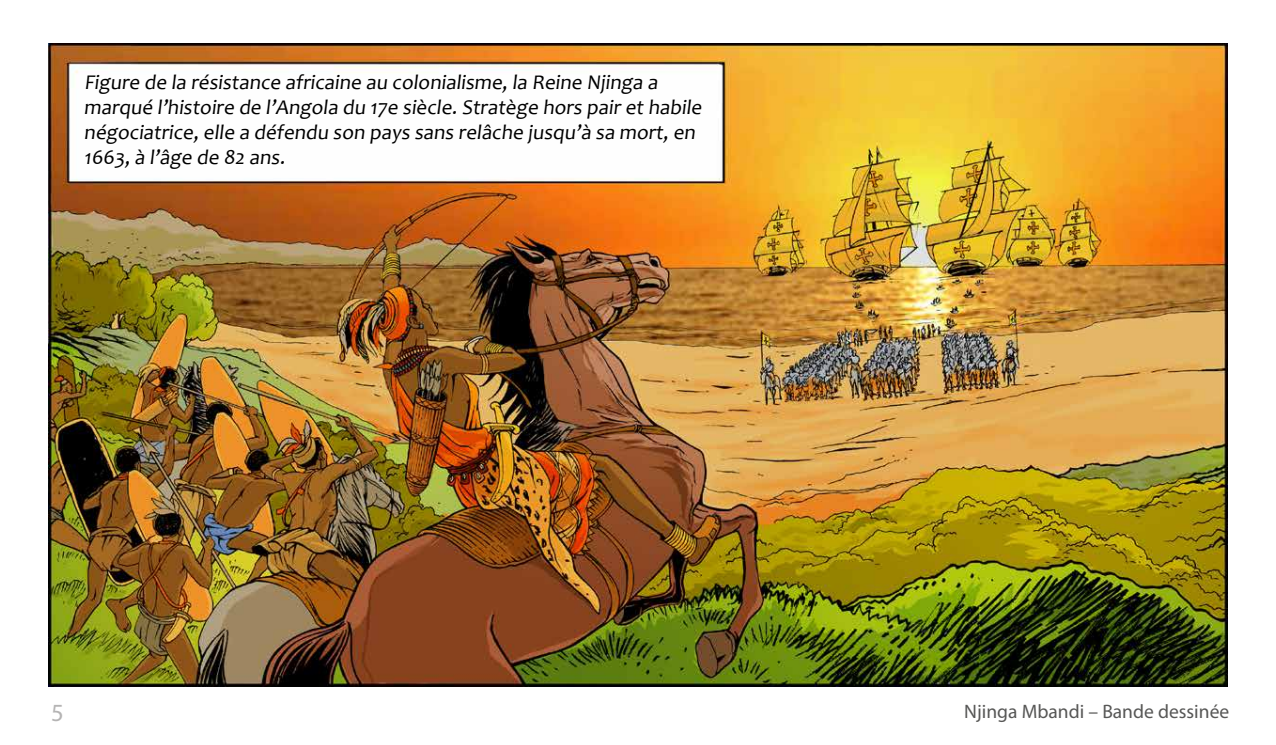
<style>
.page{position:relative;width:1276px;height:745px;background:#fff}
.page>*{position:absolute;margin:0;border:0;box-sizing:border-box;transform-origin:0 0}
.t1{font:24.75px "Myriad Pro";color:#b5b4b4}
.t2{font:21px/25.2px "Candara";color:#000}
.t3{font:19.5px "Myriad Pro";color:#575756}
</style>
<div class="page">
<img style="left:48px;top:43px;width:1180px;height:643px">
<p class="t2" style="left:84px;top:69px;width:622px">Figure de la résistance africaine au colonialisme, la Reine Njinga a marqué l’histoire de l’Angola du 17e siècle. Stratège hors pair et habile négociatrice, elle a défendu son pays sans relâche jusqu’à sa mort, en 1663, à l’âge de 82 ans.</p>
<p class="t1" style="left:51px;top:696px;width:14px">5</p>
<p class="t3" style="left:964px;top:699px;width:266px">Njinga Mbandi – Bande dessinée</p>
</div>
